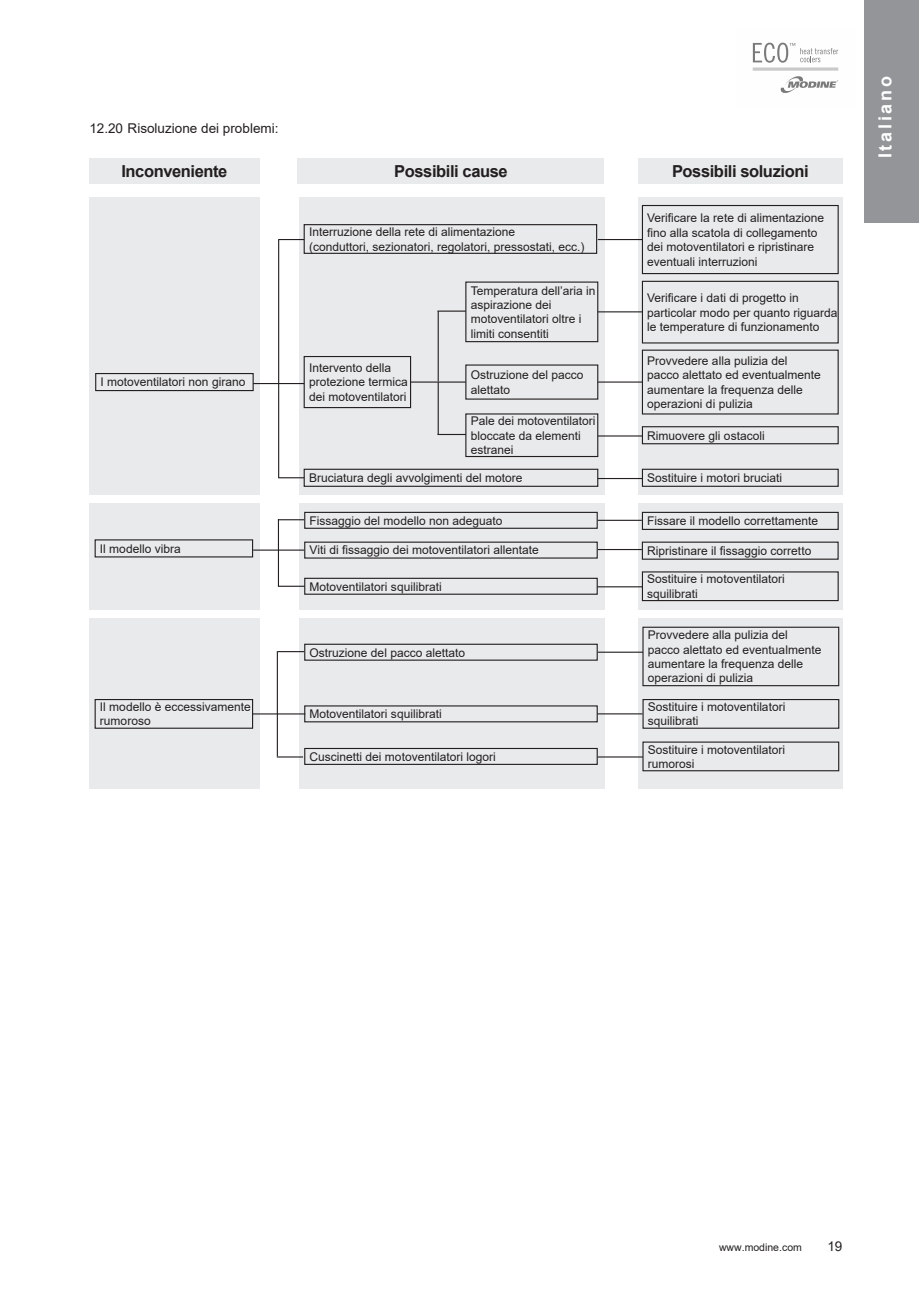
<style>
.page{position:relative;width:919px;height:1289px;background:#fff}
.page>*{position:absolute;margin:0;border:0;box-sizing:border-box;transform-origin:0 0}
.t1{font:700 18px "Arial";letter-spacing:.15em;color:#fff}
.Flowchart_Titoli{font:700 16.5px "Arial";letter-spacing:-.025em;color:#231f20}
.t2{font:13.5px "Arial";color:#231f20}
.Flowchart_testo{font:12px/14.4px "Arial";color:#231f20}
.t3{font:10.5px "Arial";color:#231f20}
</style>
<div class="page">
<svg style="left:780px;top:76px;width:58px;height:17px"></svg>
<svg style="left:752px;top:43px;width:86px;height:20px"></svg>
<svg style="left:752px;top:67px;width:86px;height:4px"></svg>
<div style="left:864px;top:0;width:54px;height:222px;background:#939598"></div>
<div style="left:89px;top:197px;width:170px;height:298px;background:#e9eaeb"></div>
<div style="left:299px;top:197px;width:305px;height:298px;background:#e9eaeb"></div>
<div style="left:638px;top:197px;width:204px;height:298px;background:#e9eaeb"></div>
<div style="left:89px;top:503px;width:170px;height:106px;background:#e9eaeb"></div>
<div style="left:299px;top:503px;width:305px;height:106px;background:#e9eaeb"></div>
<div style="left:638px;top:503px;width:204px;height:106px;background:#e9eaeb"></div>
<div style="left:89px;top:618px;width:170px;height:170px;background:#e9eaeb"></div>
<div style="left:299px;top:618px;width:305px;height:170px;background:#e9eaeb"></div>
<div style="left:638px;top:618px;width:204px;height:170px;background:#e9eaeb"></div>
<div style="left:89px;top:159px;width:170px;height:25px;background:#e9eaeb"></div>
<div style="left:298px;top:159px;width:306px;height:25px;background:#e9eaeb"></div>
<div style="left:638px;top:159px;width:204px;height:25px;background:#e9eaeb"></div>
<div style="left:95px;top:373px;width:159px;height:18px;border:1px solid #231f20"></div>
<div style="left:465px;top:281px;width:133px;height:61px;border:1px solid #231f20"></div>
<div style="left:303px;top:356px;width:108px;height:52px;border:1px solid #231f20"></div>
<div style="left:465px;top:413px;width:133px;height:44px;border:1px solid #231f20"></div>
<div style="left:303px;top:468px;width:295px;height:19px;border:1px solid #231f20"></div>
<div style="left:303px;top:224px;width:294px;height:30px;border:1px solid #231f20"></div>
<div style="left:641px;top:205px;width:197px;height:69px;border:1px solid #231f20"></div>
<div style="left:641px;top:281px;width:197px;height:62px;border:1px solid #231f20"></div>
<div style="left:641px;top:349px;width:197px;height:65px;border:1px solid #231f20"></div>
<div style="left:641px;top:426px;width:197px;height:18px;border:1px solid #231f20"></div>
<div style="left:641px;top:468px;width:197px;height:19px;border:1px solid #231f20"></div>
<hr style="left:597px;top:239px;width:45px;height:1px;background:#231f20">
<hr style="left:597px;top:311px;width:45px;height:1px;background:#231f20">
<hr style="left:597px;top:381px;width:45px;height:1px;background:#231f20">
<hr style="left:597px;top:435px;width:45px;height:1px;background:#231f20">
<hr style="left:597px;top:478px;width:45px;height:1px;background:#231f20">
<hr style="left:410px;top:381px;width:56px;height:1px;background:#231f20">
<hr style="left:437px;top:311px;width:2px;height:70px;background:#231f20">
<hr style="left:437px;top:310px;width:29px;height:2px;background:#231f20">
<hr style="left:437px;top:382px;width:2px;height:52px;background:#231f20">
<svg style="left:437px;top:434px;width:29px;height:1px"></svg>
<hr style="left:253px;top:383px;width:51px;height:1px;background:#231f20">
<hr style="left:278px;top:239px;width:1px;height:144px;background:#231f20">
<svg style="left:278px;top:239px;width:26px;height:1px"></svg>
<svg style="left:279px;top:477px;width:25px;height:1px"></svg>
<hr style="left:278px;top:383px;width:1px;height:95px;background:#231f20">
<div style="left:304px;top:512px;width:293px;height:17px;border:1px solid #231f20"></div>
<div style="left:304px;top:541px;width:293px;height:17px;border:1px solid #231f20"></div>
<div style="left:304px;top:577px;width:293px;height:17px;border:1px solid #231f20"></div>
<div style="left:641px;top:512px;width:197px;height:18px;border:1px solid #231f20"></div>
<div style="left:641px;top:541px;width:197px;height:18px;border:1px solid #231f20"></div>
<div style="left:641px;top:571px;width:197px;height:30px;border:1px solid #231f20"></div>
<hr style="left:253px;top:549px;width:51px;height:1px;background:#231f20">
<hr style="left:597px;top:520px;width:44px;height:1px;background:#231f20">
<hr style="left:597px;top:549px;width:44px;height:1px;background:#231f20">
<hr style="left:597px;top:586px;width:45px;height:1px;background:#231f20">
<svg style="left:279px;top:519px;width:25px;height:1px"></svg>
<hr style="left:278px;top:585px;width:27px;height:2px;background:#231f20">
<hr style="left:278px;top:519px;width:1px;height:68px;background:#231f20">
<div style="left:95px;top:699px;width:158px;height:29px;border:1px solid #231f20"></div>
<div style="left:304px;top:643px;width:293px;height:17px;border:1px solid #231f20"></div>
<div style="left:304px;top:705px;width:293px;height:17px;border:1px solid #231f20"></div>
<div style="left:304px;top:748px;width:293px;height:17px;border:1px solid #231f20"></div>
<div style="left:642px;top:626px;width:197px;height:60px;border:1px solid #231f20"></div>
<div style="left:642px;top:699px;width:197px;height:29px;border:1px solid #231f20"></div>
<div style="left:642px;top:741px;width:197px;height:30px;border:1px solid #231f20"></div>
<hr style="left:597px;top:651px;width:46px;height:1px;background:#231f20">
<hr style="left:597px;top:713px;width:45px;height:1px;background:#231f20">
<hr style="left:597px;top:756px;width:45px;height:1px;background:#231f20">
<hr style="left:252px;top:713px;width:53px;height:1px;background:#231f20">
<svg style="left:278px;top:651px;width:26px;height:1px"></svg>
<svg style="left:277px;top:756px;width:26px;height:1px"></svg>
<hr style="left:277px;top:651px;width:1px;height:105px;background:#231f20">
<p class="t2" style="left:89px;top:119px;width:191px">12.20 Risoluzione dei problemi:</p>
<p class="Flowchart_Titoli" style="left:121px;top:160px;width:107px">Inconveniente</p>
<p class="Flowchart_Titoli" style="left:394px;top:160px;width:115px">Possibili cause</p>
<p class="Flowchart_Titoli" style="left:672px;top:160px;width:138px">Possibili soluzioni</p>
<p class="Flowchart_testo" style="left:100px;top:375px;width:146px">I motoventilatori non girano</p>
<p class="Flowchart_testo" style="left:100px;top:541px;width:82px">Il modello vibra</p>
<p class="Flowchart_testo" style="left:100px;top:699px;width:152px">Il modello è eccessivamente rumoroso</p>
<p class="Flowchart_testo" style="left:309px;top:225px;width:208px">Interruzione della rete di alimentazione</p>
<p class="Flowchart_testo" style="left:309px;top:239px;width:277px">(conduttori, sezionatori, regolatori, pressostati, ecc.)</p>
<p class="Flowchart_testo" style="left:470px;top:283px;width:126px">Temperatura dell’aria in aspirazione dei</p>
<p class="Flowchart_testo" style="left:470px;top:312px;width:112px">motoventilatori oltre i limiti consentiti</p>
<p class="Flowchart_testo" style="left:309px;top:360px;width:100px">Intervento della protezione termica dei motoventilatori</p>
<p class="Flowchart_testo" style="left:470px;top:368px;width:114px">Ostruzione del pacco alettato</p>
<p class="Flowchart_testo" style="left:470px;top:414px;width:126px">Pale dei motoventilatori bloccate da elementi estranei</p>
<p class="Flowchart_testo" style="left:309px;top:470px;width:215px">Bruciatura degli avvolgimenti del motore</p>
<p class="Flowchart_testo" style="left:309px;top:513px;width:194px">Fissaggio del modello non adeguato</p>
<p class="Flowchart_testo" style="left:309px;top:543px;width:231px">Viti di fissaggio dei motoventilatori allentate</p>
<p class="Flowchart_testo" style="left:309px;top:579px;width:134px">Motoventilatori squilibrati</p>
<p class="Flowchart_testo" style="left:309px;top:645px;width:157px">Ostruzione del pacco alettato</p>
<p class="Flowchart_testo" style="left:309px;top:706px;width:134px">Motoventilatori squilibrati</p>
<p class="Flowchart_testo" style="left:309px;top:749px;width:188px">Cuscinetti dei motoventilatori logori</p>
<p class="Flowchart_testo" style="left:647px;top:211px;width:178px">Verificare la rete di alimentazione fino alla scatola di collegamento dei motoventilatori e ripristinare eventuali interruzioni</p>
<p class="Flowchart_testo" style="left:647px;top:290px;width:192px">Verificare i dati di progetto in particolar modo per quanto riguarda le temperature di funzionamento</p>
<p class="Flowchart_testo" style="left:647px;top:353px;width:175px">Provvedere alla pulizia del pacco alettato ed eventualmente aumentare la frequenza delle operazioni di pulizia</p>
<p class="Flowchart_testo" style="left:647px;top:428px;width:119px">Rimuovere gli ostacoli</p>
<p class="Flowchart_testo" style="left:647px;top:470px;width:136px">Sostituire i motori bruciati</p>
<p class="Flowchart_testo" style="left:647px;top:514px;width:172px">Fissare il modello correttamente</p>
<p class="Flowchart_testo" style="left:647px;top:543px;width:166px">Ripristinare il fissaggio corretto</p>
<p class="Flowchart_testo" style="left:647px;top:572px;width:139px">Sostituire i motoventilatori</p>
<p class="Flowchart_testo" style="left:647px;top:586px;width:52px">squilibrati</p>
<p class="Flowchart_testo" style="left:647px;top:627px;width:175px">Provvedere alla pulizia del pacco alettato ed eventualmente aumentare la frequenza delle operazioni di pulizia</p>
<p class="Flowchart_testo" style="left:647px;top:699px;width:139px">Sostituire i motoventilatori</p>
<p class="Flowchart_testo" style="left:647px;top:714px;width:52px">squilibrati</p>
<p class="Flowchart_testo" style="left:647px;top:742px;width:139px">Sostituire i motoventilatori</p>
<p class="Flowchart_testo" style="left:647px;top:756px;width:48px">rumorosi</p>
<h1 class="t1" style="left:872px;top:158px;width:83px;rotate:-90deg">Italiano</h1>
<p class="t3" style="left:719px;top:1239px;width:84px">www.modine.com</p>
<p class="t2" style="left:827px;top:1236px;width:17px">19</p>
</div>
